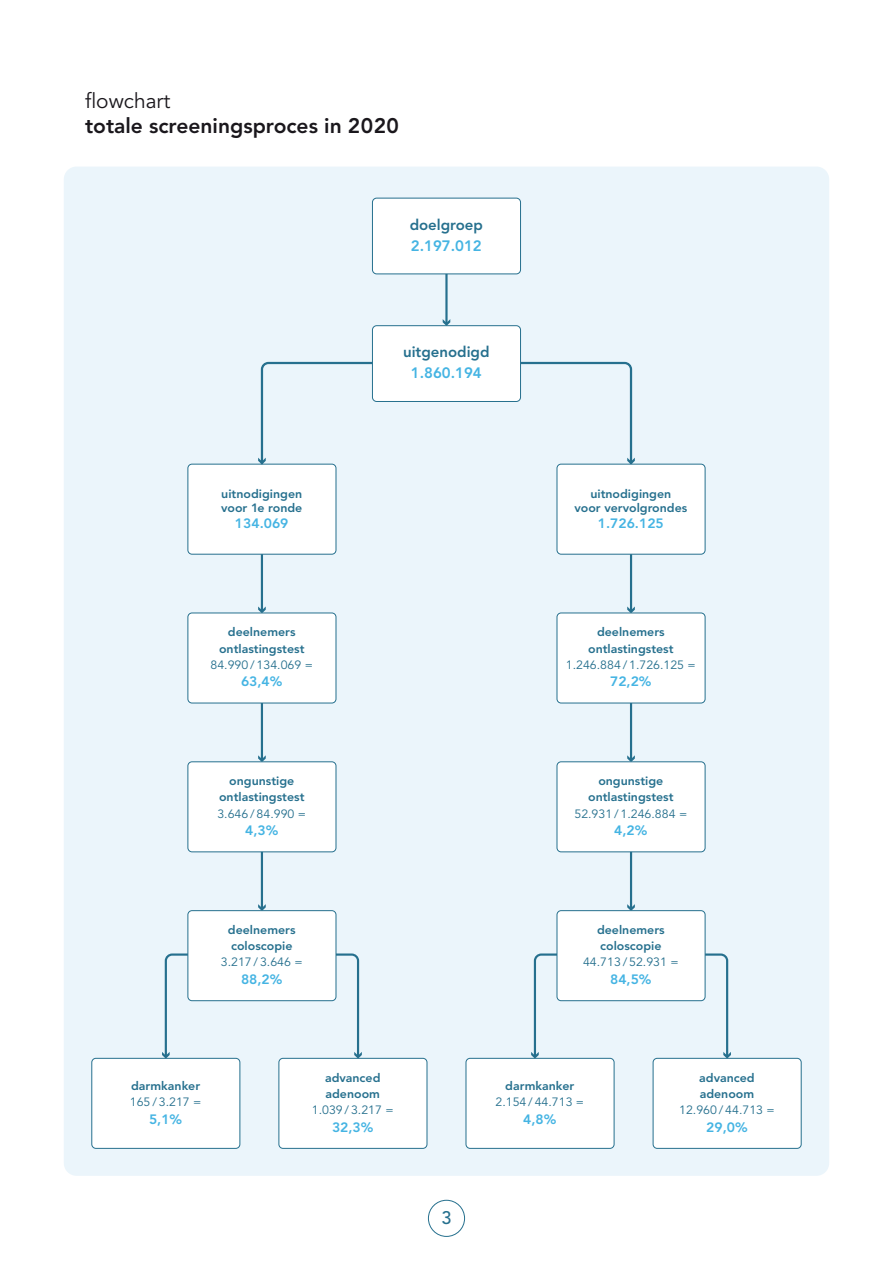
<style>
.page{position:relative;width:893px;height:1263px;background:#fff}
.page>*{position:absolute;margin:0;border:0;box-sizing:border-box;transform-origin:0 0}
.t1{font:800 21px "Avenir LT Std";color:#1a171c}
.t2{font:21px "Avenir LT Std";color:#1a171c}
.t3{font:500 18px "Avenir LT Std";color:#26708e}
.t4{font:800 15px "Avenir LT Std";color:#26708e}
.t5{font:800 15px "Avenir LT Std";color:#45b4e3}
.t6{font:800 13.5px "Avenir LT Std";color:#45b4e3}
.t7{font:800 12px/16.2px "Avenir LT Std";color:#26708e}
.t8{font:12px "Avenir LT Std";color:#26708e}
</style>
<div class="page">
<div style="left:64px;top:167px;width:765px;height:1009px;background:#ebf5fb;border-radius:13px"></div>
<div style="left:466px;top:1058px;width:148px;height:90px;background:#fff;border-radius:4px"></div>
<div style="left:466px;top:1058px;width:148px;height:91px;border:1px solid #26708e;border-radius:4px"></div>
<div style="left:92px;top:1058px;width:148px;height:90px;background:#fff;border-radius:4px"></div>
<div style="left:91px;top:1058px;width:149px;height:91px;border:1px solid #26708e;border-radius:4px"></div>
<div style="left:279px;top:1058px;width:148px;height:90px;background:#fff;border-radius:4px"></div>
<div style="left:279px;top:1058px;width:148px;height:91px;border:1px solid #26708e;border-radius:4px"></div>
<hr style="left:261px;top:528px;width:2px;height:83px;background:#26708e">
<svg style="left:258px;top:606px;width:8px;height:7px"></svg>
<div style="left:428px;top:1200px;width:37px;height:37px;border:1px solid #26708e;border-radius:50%"></div>
<div style="left:653px;top:1058px;width:148px;height:90px;background:#fff;border-radius:4px"></div>
<div style="left:653px;top:1058px;width:148px;height:91px;border:1px solid #26708e;border-radius:4px"></div>
<div style="left:188px;top:464px;width:148px;height:90px;background:#fff;border-radius:4px"></div>
<div style="left:188px;top:464px;width:148px;height:90px;border:1px solid #26708e;border-radius:4px"></div>
<div style="left:372px;top:326px;width:148px;height:75px;background:#fff;border-radius:4px"></div>
<div style="left:372px;top:325px;width:149px;height:77px;border:1px solid #26708e;border-radius:4px"></div>
<svg style="left:258px;top:361px;width:377px;height:126px"></svg>
<hr style="left:630px;top:528px;width:2px;height:83px;background:#26708e">
<svg style="left:627px;top:606px;width:8px;height:7px"></svg>
<div style="left:557px;top:464px;width:148px;height:90px;background:#fff;border-radius:4px"></div>
<div style="left:557px;top:464px;width:148px;height:90px;border:1px solid #26708e;border-radius:4px"></div>
<hr style="left:261px;top:677px;width:2px;height:83px;background:#26708e">
<svg style="left:258px;top:755px;width:8px;height:6px"></svg>
<hr style="left:630px;top:677px;width:2px;height:83px;background:#26708e">
<svg style="left:627px;top:755px;width:8px;height:6px"></svg>
<hr style="left:261px;top:826px;width:2px;height:82px;background:#26708e">
<svg style="left:258px;top:904px;width:8px;height:6px"></svg>
<hr style="left:630px;top:826px;width:2px;height:82px;background:#26708e">
<svg style="left:627px;top:904px;width:8px;height:6px"></svg>
<div style="left:557px;top:613px;width:148px;height:90px;background:#fff;border-radius:4px"></div>
<div style="left:557px;top:613px;width:148px;height:90px;border:1px solid #26708e;border-radius:4px"></div>
<div style="left:188px;top:613px;width:148px;height:90px;background:#fff;border-radius:4px"></div>
<div style="left:188px;top:613px;width:148px;height:90px;border:1px solid #26708e;border-radius:4px"></div>
<div style="left:557px;top:762px;width:148px;height:90px;background:#fff;border-radius:4px"></div>
<div style="left:557px;top:761px;width:148px;height:91px;border:1px solid #26708e;border-radius:4px"></div>
<div style="left:188px;top:762px;width:148px;height:90px;background:#fff;border-radius:4px"></div>
<div style="left:188px;top:761px;width:148px;height:91px;border:1px solid #26708e;border-radius:4px"></div>
<svg style="left:162px;top:952px;width:28px;height:107px"></svg>
<svg style="left:333px;top:952px;width:29px;height:107px"></svg>
<div style="left:188px;top:911px;width:148px;height:90px;background:#fff;border-radius:4px"></div>
<div style="left:188px;top:910px;width:148px;height:91px;border:1px solid #26708e;border-radius:4px"></div>
<svg style="left:531px;top:952px;width:29px;height:107px"></svg>
<svg style="left:702px;top:952px;width:29px;height:107px"></svg>
<div style="left:557px;top:911px;width:148px;height:90px;background:#fff;border-radius:4px"></div>
<div style="left:557px;top:910px;width:148px;height:91px;border:1px solid #26708e;border-radius:4px"></div>
<hr style="left:445px;top:241px;width:3px;height:82px;background:#26708e">
<svg style="left:443px;top:319px;width:7px;height:7px"></svg>
<div style="left:372px;top:198px;width:148px;height:76px;background:#fff;border-radius:4px"></div>
<div style="left:372px;top:198px;width:149px;height:76px;border:1px solid #26708e;border-radius:4px"></div>
<h1 class="t2" style="left:85px;top:89px;width:87px">flowchart</h1>
<h1 class="t1" style="left:85px;top:114px;width:315px">totale screeningsproces in 2020</h1>
<p class="t4" style="left:410px;top:216px;width:75px">doelgroep</p>
<p class="t5" style="left:411px;top:237px;width:73px">2.197.012</p>
<p class="t4" style="left:403px;top:343px;width:88px">uitgenodigd</p>
<p class="t5" style="left:411px;top:364px;width:73px">1.860.194</p>
<p class="t7" style="left:221px;top:486px;width:83px;line-height:14.4px">uitnodigingen voor 1e ronde</p>
<p class="t6" style="left:235px;top:515px;width:55px">134.069</p>
<p class="t7" style="left:219px;top:624px;width:87px;text-align:center">deelnemers ontlastingstest</p>
<p class="t8" style="left:210px;top:658px;width:104px">84.990 / 134.069 =</p>
<p class="t6" style="left:241px;top:674px;width:43px">63,4%</p>
<p class="t7" style="left:219px;top:773px;width:87px;text-align:center">ongunstige ontlastingstest</p>
<p class="t8" style="left:217px;top:806px;width:90px">3.646 / 84.990 =</p>
<p class="t6" style="left:245px;top:823px;width:35px">4,3%</p>
<p class="t7" style="left:228px;top:922px;width:69px">deelnemers coloscopie</p>
<p class="t8" style="left:221px;top:955px;width:83px">3.217 / 3.646 =</p>
<p class="t6" style="left:241px;top:971px;width:43px">88,2%</p>
<p class="t7" style="left:131px;top:1077px;width:71px">darmkanker</p>
<p class="t8" style="left:130px;top:1095px;width:73px">165 / 3.217 =</p>
<p class="t6" style="left:149px;top:1111px;width:35px">5,1%</p>
<p class="t7" style="left:325px;top:1069px;width:57px">advanced adenoom</p>
<p class="t8" style="left:312px;top:1103px;width:83px">1.039 / 3.217 =</p>
<p class="t6" style="left:332px;top:1119px;width:43px">32,3%</p>
<h2 class="t3" style="left:441px;top:1207px;width:12px">3</h2>
<p class="t7" style="left:574px;top:486px;width:114px;line-height:14.4px;text-align:center">uitnodigingen<br>voor vervolgrondes</p>
<p class="t6" style="left:598px;top:515px;width:67px">1.726.125</p>
<p class="t7" style="left:588px;top:624px;width:87px;text-align:center">deelnemers ontlastingstest</p>
<p class="t8" style="left:566px;top:658px;width:131px">1.246.884 / 1.726.125 =</p>
<p class="t6" style="left:610px;top:674px;width:43px">72,2%</p>
<p class="t7" style="left:588px;top:773px;width:87px;text-align:center">ongunstige ontlastingstest</p>
<p class="t8" style="left:574px;top:806px;width:114px">52.931 / 1.246.884 =</p>
<p class="t6" style="left:614px;top:823px;width:35px">4,2%</p>
<p class="t7" style="left:597px;top:922px;width:69px">deelnemers coloscopie</p>
<p class="t8" style="left:583px;top:955px;width:97px">44.713 / 52.931 =</p>
<p class="t6" style="left:610px;top:971px;width:43px">84,5%</p>
<p class="t7" style="left:505px;top:1077px;width:71px">darmkanker</p>
<p class="t8" style="left:495px;top:1095px;width:90px">2.154 / 44.713 =</p>
<p class="t6" style="left:523px;top:1111px;width:35px">4,8%</p>
<p class="t7" style="left:699px;top:1069px;width:57px">advanced adenoom</p>
<p class="t8" style="left:679px;top:1103px;width:97px">12.960 / 44.713 =</p>
<p class="t6" style="left:706px;top:1119px;width:43px">29,0%</p>
</div>
